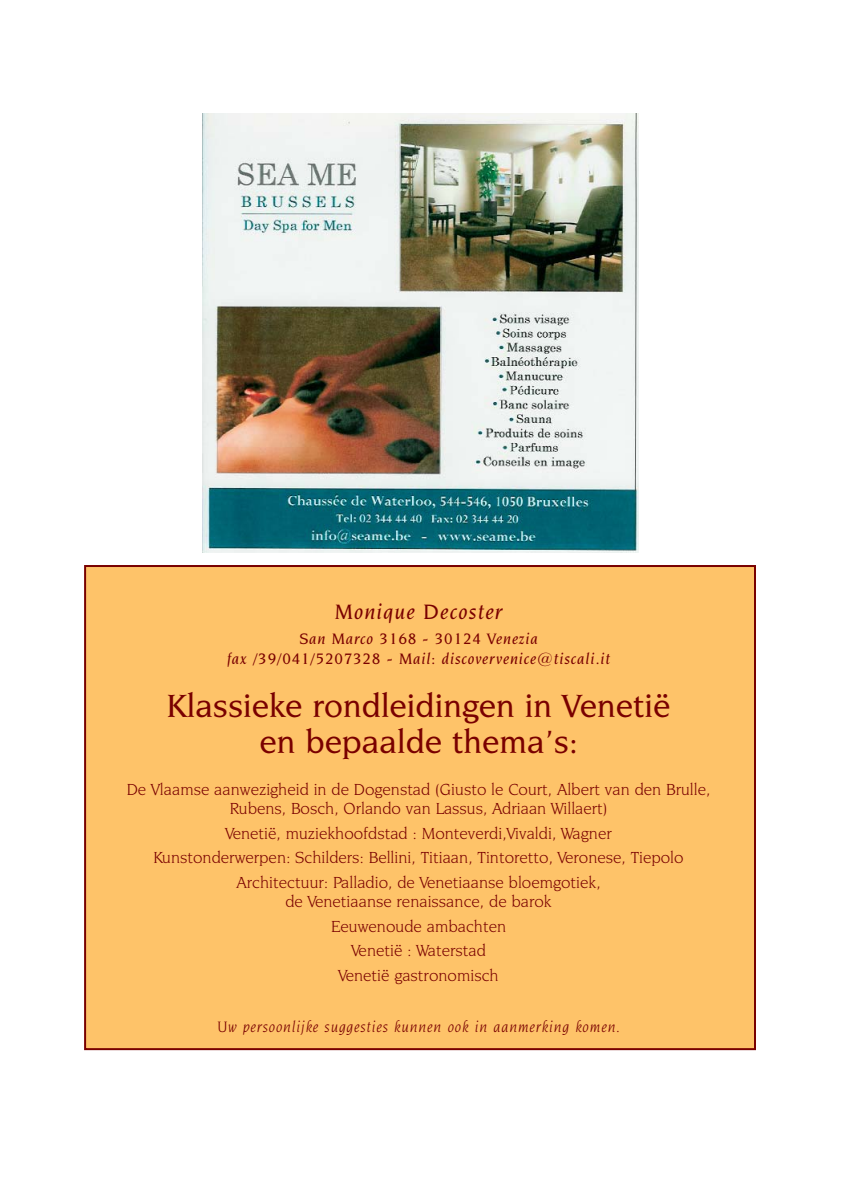
<style>
.page{position:relative;width:842px;height:1191px;background:#fff}
.page>*{position:absolute;margin:0;border:0;box-sizing:border-box;transform-origin:0 0}
.t1{font:500 34px/36px "Novarese IT Cby BT";color:#790000;text-align:center}
.t2{font:italic 500 22px "Novarese IT Cby BT";letter-spacing:.055em;color:#790000}
.t3{font:17px/24.6px "Novarese IT Cby BT";color:#790000;text-align:center}
.t4{font:italic 500 16px/20px "Novarese IT Cby BT";letter-spacing:.055em;color:#790000;text-align:center}
.t5{font:italic 16px "Novarese IT Cby BT";letter-spacing:.05em;color:#790000}
</style>
<div class="page">
<img style="left:202px;top:114px;width:436px;height:438px">
<div style="left:85px;top:566px;width:670px;height:483px;background:#fec369"></div>
<div style="left:84px;top:565px;width:672px;height:485px;border:2px solid #790000"></div>
<p class="t2" style="left:335px;top:601px;width:169px">Monique Decoster</p>
<p class="t4" style="left:227px;top:629px;width:385px">San Marco 3168 - 30124 Venezia<br>fax /39/041/5207328 - Mail: discovervenice@tiscali.it</p>
<h1 class="t1" style="left:167px;top:689px;width:505px">Klassieke rondleidingen in Venetië en bepaalde thema’s:</h1>
<p class="t3" style="left:127px;top:781px;width:585px;line-height:19px">De Vlaamse aanwezigheid in de Dogenstad (Giusto le Court, Albert van den Brulle,<br>Rubens, Bosch, Orlando van Lassus, Adriaan Willaert)</p>
<p class="t3" style="left:154px;top:822px;width:532px">Venetië, muziekhoofdstad : Monteverdi,Vivaldi, Wagner<br>Kunstonderwerpen: Schilders: Bellini, Titiaan, Tintoretto, Veronese, Tiepolo<br>Architectuur: Palladio, de Venetiaanse bloemgotiek,</p>
<p class="t3" style="left:285px;top:890px;width:268px">de Venetiaanse renaissance, de barok<br>Eeuwenoude ambachten<br>Venetië : Waterstad<br>Venetië gastronomisch</p>
<p class="t5" style="left:217px;top:1021px;width:404px">Uw persoonlijke suggesties kunnen ook in aanmerking komen.</p>
</div>
